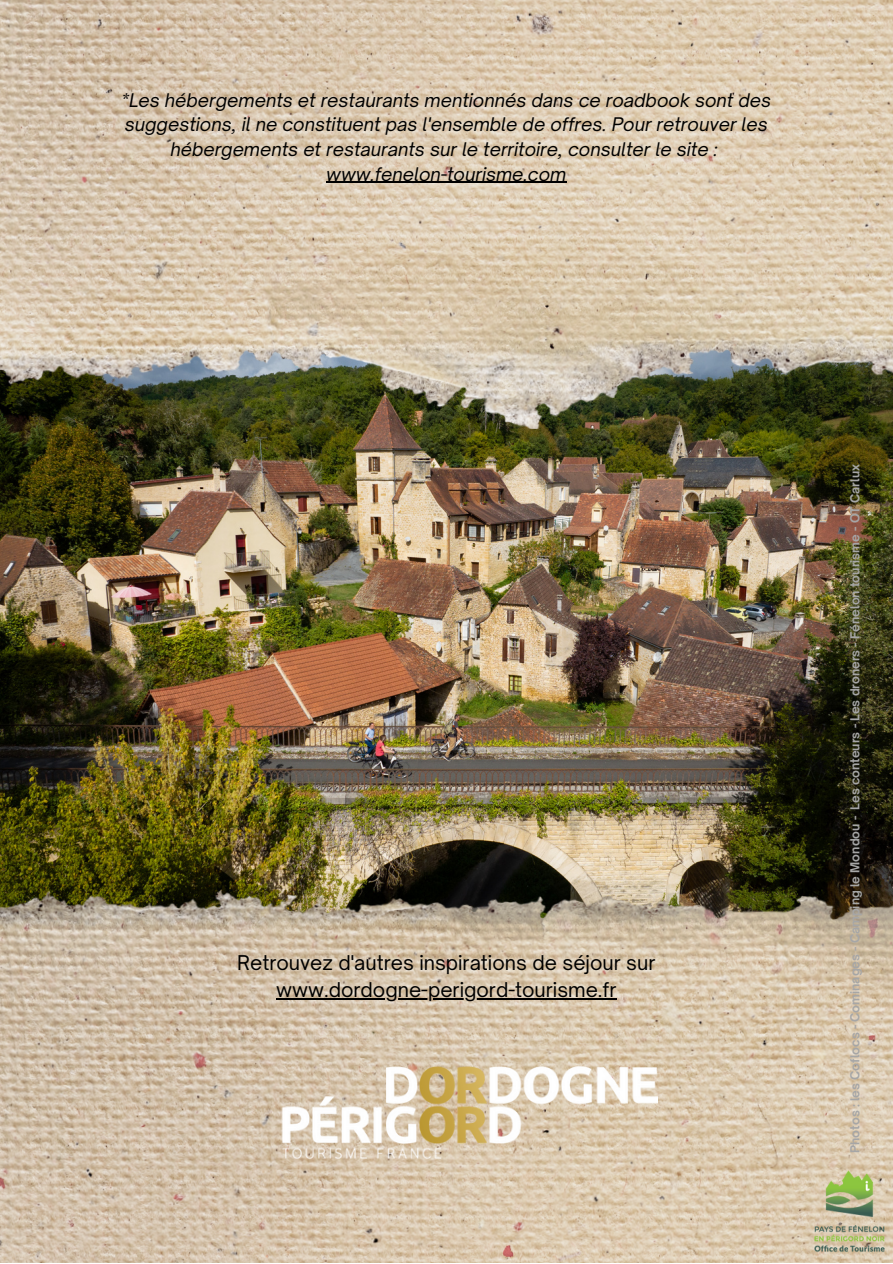
<style>
.page{position:relative;width:893px;height:1264px;background:#fff}
.page>*{position:absolute;margin:0;border:0;box-sizing:border-box;transform-origin:0 0}
.t1{font:19.5px/27px "Open Sauce One";color:#000;text-align:center}
.t2{font:italic 18px/24.8px "Open Sauce One";color:#000;text-align:center}
.t3{font:700 12px "Open Sauce One";color:#a6a6a6}
</style>
<div class="page">
<img style="left:0;top:447px;width:892px;height:416px">
<img style="left:0;top:863px;width:892px;height:399px">
<img style="left:0;top:0;width:892px;height:447px">
<img style="left:235px;top:970px;width:422px;height:272px">
<hr style="left:326px;top:182px;width:240px;height:1px;background:#000">
<hr style="left:276px;top:998px;width:340px;height:1px;background:#000">
<img style="left:803px;top:1159px;width:89px;height:103px">
<p class="t2" style="left:122px;top:87px;width:651px">*Les hébergements et restaurants mentionnés dans ce roadbook sont des suggestions, il ne constituent pas l'ensemble de offres. Pour retrouver les hébergements et restaurants sur le territoire, consulter le site :</p>
<p class="t2" style="left:326px;top:161px;width:241px">www.fenelon-tourisme.com</p>
<p class="t1" style="left:237px;top:949px;width:420px">Retrouvez d'autres inspirations de séjour sur www.dordogne-perigord-tourisme.fr</p>
<p class="t3" style="left:847px;top:1152px;width:690px;rotate:-90deg">Photos : les Coflocs - Cominages - Camping le Mondou - Les conteurs - Les droners - Fénelon tourisme - OT Carlux</p>
</div>
